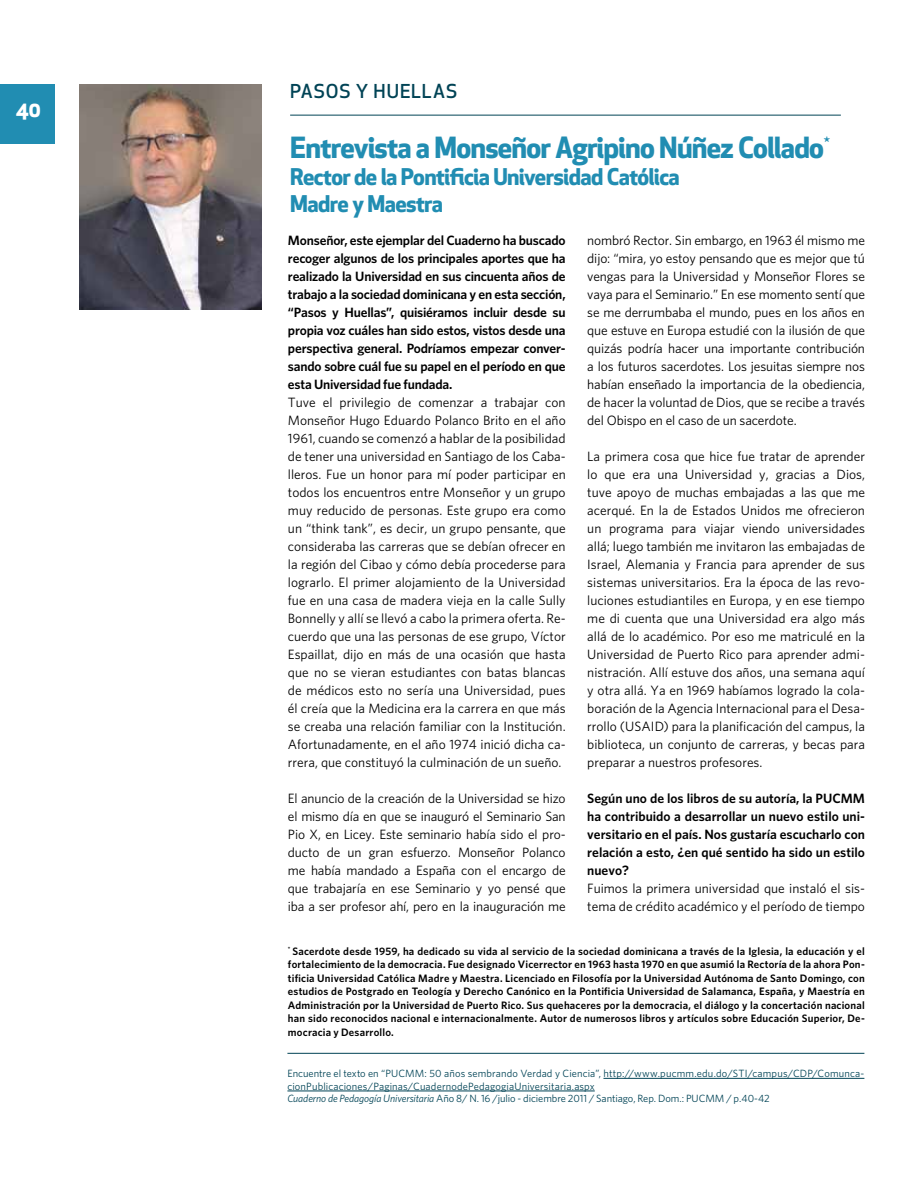
<style>
.page{position:relative;width:918px;height:1188px;background:#fff}
.page>*{position:absolute;margin:0;border:0;box-sizing:border-box;transform-origin:0 0}
.t1{font:700 28.5px "Apex New";letter-spacing:-.03em;color:#218db2}
.t2{font:700 22.5px/27px "Apex New";letter-spacing:-.03em;color:#218db2}
.t3{font:700 21px "Apex New";color:#fff}
.t4{font:500 18.75px "Apex New";letter-spacing:.05em;color:#004355}
.t5{font:13.5px/18px "Whitney";color:#000;text-align:justify}
.t6{font:600 13.5px/18px "Whitney";color:#000}
.t7{font:600 10.8px/13.5px "Whitney";letter-spacing:.02em;color:#000;text-align:justify}
.t8{font:10.5px/12.6px "Whitney";letter-spacing:.01em;color:#004355}
.s1{font-weight:600}
.s2{font-weight:400}
.s3{font-style:italic}
</style>
<div class="page">
<div style="left:0;top:84px;width:55px;height:59px;background:#218db2"></div>
<hr style="left:290px;top:115px;width:551px;height:1px;background:#004355">
<img style="left:80px;top:84px;width:181px;height:226px">
<hr style="left:287px;top:1053px;width:577px;height:1px;background:#004355">
<hr style="left:603px;top:1078px;width:261px;height:1px;background:#004355">
<hr style="left:287px;top:1091px;width:308px;height:1px;background:#004355">
<p class="t3" style="left:16px;top:94px;width:27px">40</p>
<p class="t4" style="left:290px;top:79px;width:169px">PASOS Y HUELLAS</p>
<p class="t1" style="left:290px;top:127px;width:542px">Entrevista a Monseñor Agripino Núñez Collado<sup>*</sup></p>
<p class="t2" style="left:290px;top:162px;width:391px">Rector de la Pontificia Universidad Católica<br>Madre y Maestra</p>
<p class="t5" style="left:288px;top:231px;width:279px;text-align:left"><span class="s1">Monseñor, este ejemplar del Cuaderno ha buscado recoger algunos de los principales aportes que ha realizado la Universidad en sus cincuenta años de trabajo a la sociedad dominicana y en esta sección, “Pasos y Huellas”, quisiéramos incluir desde su propia voz cuáles han sido estos, vistos desde una perspectiva general. Podríamos empezar conver&shy;sando sobre cuál fue su papel en el período en que esta Universidad fue fundada.<br></span>Tuve el privilegio de comenzar a trabajar con Monseñor Hugo Eduardo Polanco Brito en el año 1961, cuando se comenzó a hablar de la posibilidad de tener una universidad en Santiago de los Caba&shy;lleros. Fue un honor para mí poder participar en todos los encuentros entre Monseñor y un grupo muy reducido de personas. Este grupo era como un “think tank”, es decir, un grupo pensante, que consideraba las carreras que se debían ofrecer en la región del Cibao y cómo debía procederse para lograrlo. El primer alojamiento de la Universidad fue en una casa de madera vieja en la calle Sully Bonnelly y allí se llevó a cabo la primera oferta. Re&shy;cuerdo que una las personas de ese grupo, Víctor Espaillat, dijo en más de una ocasión que hasta que no se vieran estudiantes con batas blancas de médicos esto no sería una Universidad, pues él creía que la Medicina era la carrera en que más se creaba una relación familiar con la Institución.<br>Afortunadamente, en el año 1974 inició dicha ca&shy;rrera, que constituyó la culminación de un sueño.</p>
<p class="t5" style="left:288px;top:789px;width:279px">El anuncio de la creación de la Universidad se hizo el mismo día en que se inauguró el Seminario San Pio X, en Licey. Este seminario había sido el pro&shy;ducto de un gran esfuerzo. Monseñor Polanco me había mandado a España con el encargo de que trabajaría en ese Seminario y yo pensé que iba a ser profesor ahí, pero en la inauguración me</p>
<p class="t5" style="left:587px;top:231px;width:279px">nombró Rector. Sin embargo, en 1963 él mismo me dijo: “mira, yo estoy pensando que es mejor que tú vengas para la Universidad y Monseñor Flores se vaya para el Seminario.” En ese momento sentí que se me derrumbaba el mundo, pues en los años en que estuve en Europa estudié con la ilusión de que quizás podría hacer una importante contribución a los futuros sacerdotes. Los jesuitas siempre nos habían enseñado la importancia de la obediencia, de hacer la voluntad de Dios, que se recibe a través del Obispo en el caso de un sacerdote.</p>
<p class="t5" style="left:587px;top:447px;width:279px">La primera cosa que hice fue tratar de aprender lo que era una Universidad y, gracias a Dios, tuve apoyo de muchas embajadas a las que me acerqué. En la de Estados Unidos me ofrecieron un programa para viajar viendo universidades allá; luego también me invitaron las embajadas de Israel, Alemania y Francia para aprender de sus sistemas universitarios. Era la época de las revo&shy;luciones estudiantiles en Europa, y en ese tiempo me di cuenta que una Universidad era algo más allá de lo académico. Por eso me matriculé en la Universidad de Puerto Rico para aprender admi&shy;nistración. Allí estuve dos años, una semana aquí y otra allá. Ya en 1969 habíamos logrado la cola&shy;boración de la Agencia Internacional para el Desa&shy;rrollo (USAID) para la planificación del campus, la biblioteca, un conjunto de carreras, y becas para preparar a nuestros profesores.</p>
<p class="t6" style="left:587px;top:789px;width:279px">Según uno de los libros de su autoría, la PUCMM ha contribuido a desarrollar un nuevo estilo uni&shy;versitario en el país. Nos gustaría escucharlo con relación a esto, ¿en qué sentido ha sido un estilo nuevo?<br><span class="s2">Fuimos la primera universidad que instaló el sis&shy;tema de crédito académico y el período de tiempo</span></p>
<p class="t7" style="left:288px;top:944px;width:578px"><sup>*</sup> Sacerdote desde 1959, ha dedicado su vida al servicio de la sociedad dominicana a través de la Iglesia, la educación y el fortalecimiento de la democracia. Fue designado Vicerrector en 1963 hasta 1970 en que asumió la Rectoría de la ahora Pon&shy;tificia Universidad Católica Madre y Maestra. Licenciado en Filosofía por la Universidad Autónoma de Santo Domingo, con estudios de Postgrado en Teología y Derecho Canónico en la Pontificia Universidad de Salamanca, España, y Maestría en Administración por la Universidad de Puerto Rico. Sus quehaceres por la democracia, el diálogo y la concertación nacional han sido reconocidos nacional e internacionalmente. Autor de numerosos libros y artículos sobre Educación Superior, De&shy;mocracia y Desarrollo.</p>
<p class="t8" style="left:287px;top:1067px;width:578px">Encuentre el texto en “PUCMM: 50 años sembrando Verdad y Ciencia”, http://www.pucmm.edu.do/STI/campus/CDP/Comunca&shy;cionPublicaciones/Paginas/CuadernodePedagogiaUniversitaria.aspx<br><span class="s3">Cuaderno de Pedagogía Universitaria</span> Año 8/ N. 16 /julio - diciembre 2011 / Santiago, Rep. Dom.: PUCMM / p.40-42</p>
</div>
